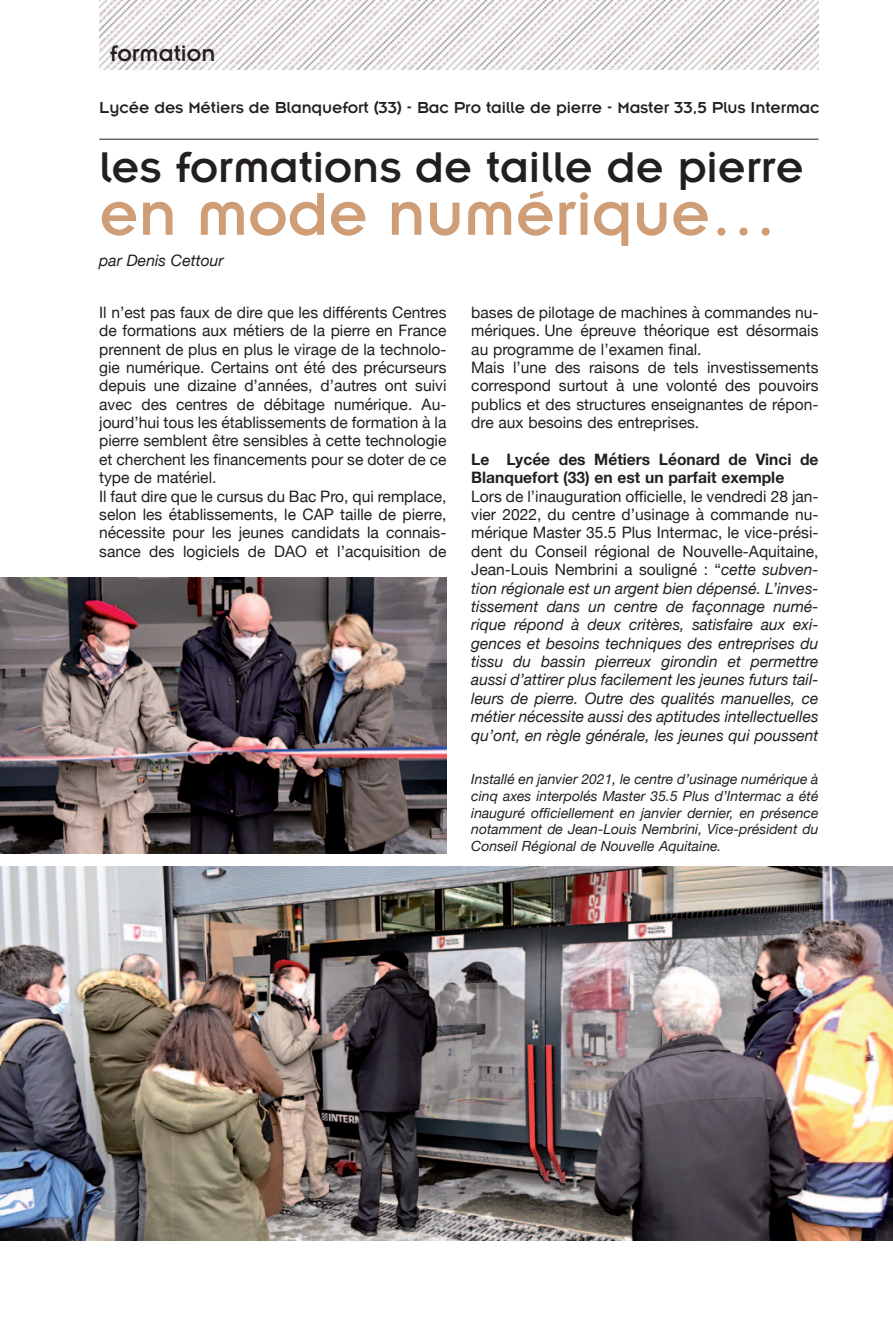
<style>
.page{position:relative;width:893px;height:1340px;background:#fff}
.page>*{position:absolute;margin:0;border:0;box-sizing:border-box;transform-origin:0 0}
.t1{font:300 66.5px "Bonn";color:#cf9d76}
.t2{font:300 47.25px "Bonn";color:#231f20}
.t3{font:300 24.5px "Bonn";color:#231f20}
.t4{font:300 17.5px "Bonn";letter-spacing:-.005em;color:#231f20}
.t5{font:15.75px/18.4px "Helvetica Neue";color:#231f20}
.t6{font:italic 15.75px/18.4px "Helvetica Neue";color:#231f20;text-align:justify}
.t7{font:700 15.75px/18.4px "Helvetica Neue";color:#231f20}
.t8{font:italic 14px/16.6px "Helvetica Neue";color:#231f20;text-align:justify}
.s1{font-style:normal}
</style>
<div class="page">
<hr style="left:99px;top:139px;width:720px;height:1px;background:#231f20">
<img style="left:99px;top:0;width:720px;height:69px">
<img style="left:0;top:866px;width:893px;height:374px">
<img style="left:0;top:577px;width:446px;height:276px">
<h3 class="t3" style="left:110px;top:46px;width:107px">formation</h3>
<p class="t4" style="left:99px;top:102px;width:722px">Lycée des Métiers de Blanquefort (33) - Bac Pro taille de pierre - Master 33,5 Plus Intermac</p>
<h2 class="t2" style="left:99px;top:153px;width:706px">les formations de taille de pierre</h2>
<h1 class="t1" style="left:99px;top:193px;width:679px">en mode numérique…</h1>
<p class="t6" style="left:99px;top:251px;width:126px">par Denis Cettour</p>
<p class="t5" style="left:99px;top:303px;width:349px">Il n’est pas faux de dire que les différents Centres de formations aux métiers de la pierre en France prennent de plus en plus le virage de la technolo&shy;gie numérique. Certains ont été des précurseurs depuis une dizaine d’années, d’autres ont suivi avec des centres de débitage numérique. Au&shy;jourd’hui tous les établissements de formation à la pierre semblent être sensibles à cette technologie et cherchent les financements pour se doter de ce type de matériel.<br>Il faut dire que le cursus du Bac Pro, qui remplace, selon les établissements, le CAP taille de pierre, nécessite pour les jeunes candidats la connais&shy;sance des logiciels de DAO et l’acquisition de</p>
<p class="t5" style="left:471px;top:303px;width:349px">bases de pilotage de machines à commandes nu&shy;mériques. Une épreuve théorique est désormais au programme de l’examen final.<br>Mais l’une des raisons de tels investissements correspond surtout à une volonté des pouvoirs publics et des structures enseignantes de répon&shy;dre aux besoins des entreprises.</p>
<p class="t7" style="left:471px;top:449px;width:349px">Le Lycée des Métiers Léonard de Vinci de<br>Blanquefort (33) en est un parfait exemple</p>
<p class="t6" style="left:471px;top:486px;width:349px"><span class="s1">Lors de l’inauguration officielle, le vendredi 28 jan&shy;vier 2022, du centre d’usinage à commande nu&shy;mérique Master 35.5 Plus Intermac, le vice-prési&shy;dent du Conseil régional de Nouvelle-Aquitaine, Jean-Louis Nembrini a souligné : “</span>cette subven&shy;tion régionale est un argent bien dépensé. L’inves&shy;tissement dans un centre de façonnage numé&shy;rique répond à deux critères, satisfaire aux exi&shy;gences et besoins techniques des entreprises du tissu du bassin pierreux girondin et permettre aussi d’attirer plus facilement les jeunes futurs tail&shy;leurs de pierre. Outre des qualités manuelles, ce métier nécessite aussi des aptitudes intellectuelles qu’ont, en règle générale, les jeunes qui poussent</p>
<p class="t8" style="left:471px;top:770px;width:349px">Installé en janvier 2021, le centre d’usinage numérique à cinq axes interpolés Master 35.5 Plus d’Intermac a été inauguré officiellement en janvier dernier, en présence notamment de Jean-Louis Nembrini, Vice-président du Conseil Régional de Nouvelle Aquitaine.</p>
</div>
